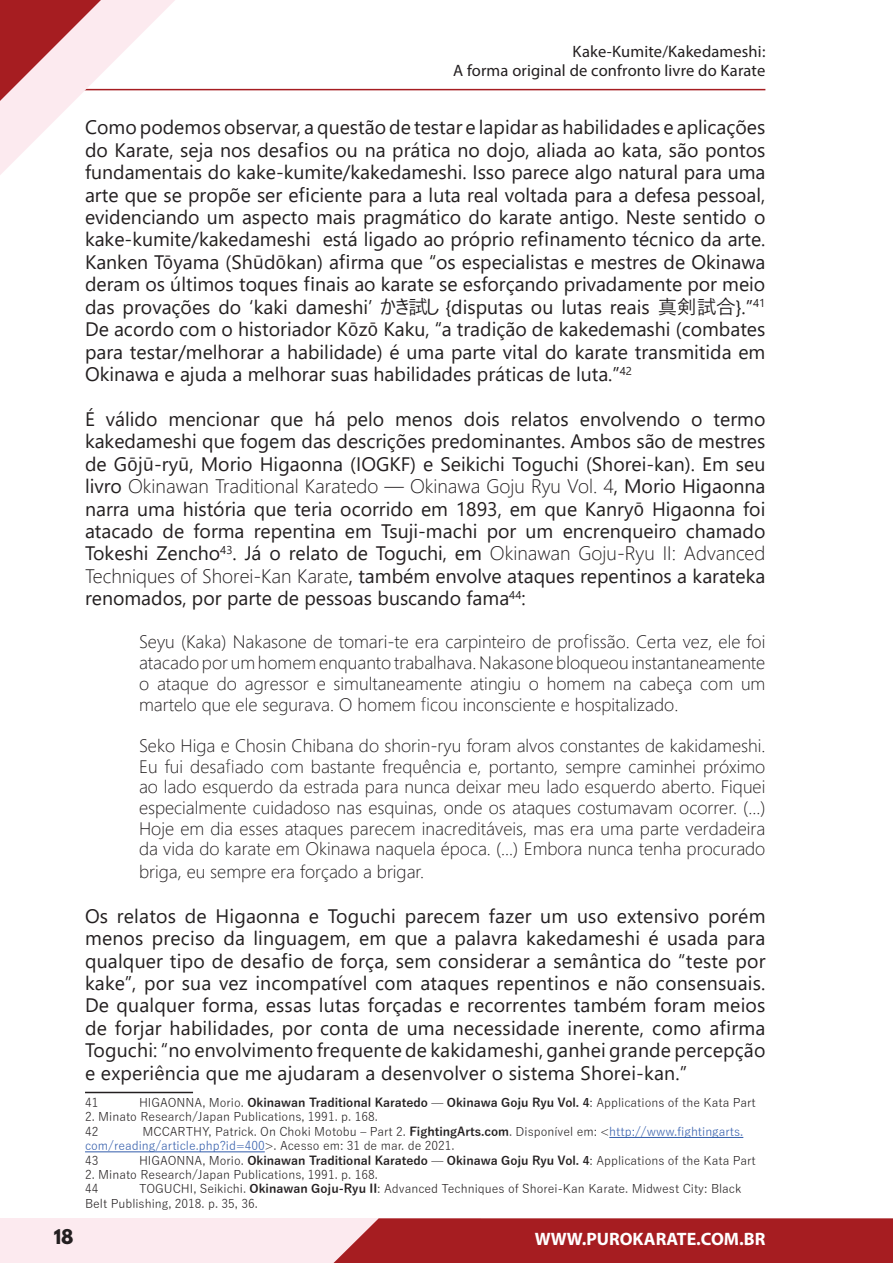
<style>
.page{position:relative;width:893px;height:1263px;background:#fff}
.page>*{position:absolute;margin:0;border:0;box-sizing:border-box;transform-origin:0 0}
.t1{font:19.5px/22.5px "Yu Gothic UI";color:#231f20;text-align:justify}
.t2{font:300 18px/20.7px "Yu Gothic UI";color:#231f20;text-align:justify}
.t3{font:700 18px "Myriad Pro";color:#fff}
.t4{font:700 18px "League Spartan";color:#231f20}
.t5{font:16.5px/19.8px "Myriad Pro";letter-spacing:.01em;color:#231f20;text-align:right}
.t6{font:12px/14.4px "Yu Gothic";color:#231f20}
.t7{font:700 12px "Yu Gothic";color:#231f20}
.s1{font-weight:300}
.s2{font-weight:400}
.s3{font-weight:700}
.s4{color:#325caa}
</style>
<div class="page">
<div style="left:0;top:1218px;width:480px;height:45px;background:#fceaef"></div>
<div style="left:333px;top:1218px;width:560px;height:45px;background:#a61d21"></div>
<hr style="left:75px;top:89px;width:690px;height:1px;background:#a61d21">
<svg style="left:0;top:0;width:185px;height:175px"></svg>
<hr style="left:85px;top:1092px;width:108px;height:1px;background:#231f20">
<hr style="left:609px;top:1137px;width:134px;height:1px;background:#325caa">
<hr style="left:85px;top:1151px;width:180px;height:1px;background:#325caa">
<p class="t5" style="left:453px;top:41px;width:314px">Kake-Kumite/Kakedameshi:<br>A forma original de confronto livre do Karate</p>
<p class="t1" style="left:85px;top:113px;width:682px">Como podemos observar, a questão de testar e lapidar as habilidades e aplicações do Karate, seja nos desafios ou na prática no dojo, aliada ao kata, são pontos fundamentais do kake-kumite/kakedameshi. Isso parece algo natural para uma arte que se propõe ser eficiente para a luta real voltada para a defesa pessoal, evidenciando um aspecto mais pragmático do karate antigo. Neste sentido o kake-kumite/kakedameshi está ligado ao próprio refinamento técnico da arte.<br>Kanken Tōyama (Shūdōkan) afirma que “os especialistas e mestres de Okinawa deram os últimos toques finais ao karate se esforçando privadamente por meio das provações do ‘kaki dameshi’ かき試し {disputas ou lutas reais 真剣試合}.”<sup>41<br></sup>De acordo com o historiador Kōzō Kaku, “a tradição de kakedemashi (combates para testar/melhorar a habilidade) é uma parte vital do karate transmitida em Okinawa e ajuda a melhorar suas habilidades práticas de luta.”<sup>42</sup></p>
<p class="t1" style="left:85px;top:405px;width:682px">É válido mencionar que há pelo menos dois relatos envolvendo o termo kakedameshi que fogem das descrições predominantes. Ambos são de mestres de Gōjū-ryū, Morio Higaonna (IOGKF) e Seikichi Toguchi (Shorei-kan). Em seu livro <span class="s1">Okinawan Traditional Karatedo — Okinawa Goju Ryu Vol. 4</span>, Morio Higaonna narra uma história que teria ocorrido em 1893, em que Kanryō Higaonna foi atacado de forma repentina em Tsuji-machi por um encrenqueiro chamado Tokeshi Zencho<sup>43</sup>. Já o relato de Toguchi, em <span class="s1">Okinawan Goju-Ryu II: Advanced Techniques of Shorei-Kan Karate</span>, também envolve ataques repentinos a karateka renomados, por parte de pessoas buscando fama<sup>44</sup>:</p>
<p class="t2" style="left:139px;top:629px;width:628px">Seyu (Kaka) Nakasone de tomari-te era carpinteiro de profissão. Certa vez, ele foi atacado por um homem enquanto trabalhava. Nakasone bloqueou instantaneamente o ataque do agressor e simultaneamente atingiu o homem na cabeça com um martelo que ele segurava. O homem ficou inconsciente e hospitalizado.</p>
<p class="t2" style="left:139px;top:733px;width:628px">Seko Higa e Chosin Chibana do shorin-ryu foram alvos constantes de kakidameshi.<br>Eu fui desafiado com bastante frequência e, portanto, sempre caminhei próximo ao lado esquerdo da estrada para nunca deixar meu lado esquerdo aberto. Fiquei especialmente cuidadoso nas esquinas, onde os ataques costumavam ocorrer. (...)<br>Hoje em dia esses ataques parecem inacreditáveis, mas era uma parte verdadeira da vida do karate em Okinawa naquela época. (...) Embora nunca tenha procurado</p>
<p class="t2" style="left:139px;top:858px;width:287px">briga, eu sempre era forçado a brigar.</p>
<p class="t1" style="left:85px;top:902px;width:682px">Os relatos de Higaonna e Toguchi parecem fazer um uso extensivo porém menos preciso da linguagem, em que a palavra kakedameshi é usada para qualquer tipo de desafio de força, sem considerar a semântica do “teste por kake”, por sua vez incompatível com ataques repentinos e não consensuais.<br>De qualquer forma, essas lutas forçadas e recorrentes também foram meios de forjar habilidades, por conta de uma necessidade inerente, como afirma Toguchi: “no envolvimento frequente de kakidameshi, ganhei grande percepção e experiência que me ajudaram a desenvolver o sistema Shorei-kan.”</p>
<p class="t6" style="left:85px;top:1094px;width:15px">41</p>
<p class="t7" style="left:139px;top:1096px;width:618px"><span class="s2">HIGAONNA, Morio.</span> Okinawan Traditional Karatedo — Okinawa Goju Ryu Vol. 4<span class="s2">: Applications of the Kata Part</span></p>
<p class="t6" style="left:85px;top:1108px;width:294px">2. Minato Research/Japan Publications, 1991. p. 168.<br>42</p>
<p class="t6" style="left:85px;top:1122px;width:660px;text-indent:57px">MCCARTHY, Patrick. On Choki Motobu – Part 2. <span class="s3">FightingArts.com</span>. Disponível em: &lt;<span class="s4">http://www.fightingarts. com/reading/article.php?id=400</span>&gt;. Acesso em: 31 de mar. de 2021.<br>43</p>
<p class="t7" style="left:139px;top:1153px;width:618px"><span class="s2">HIGAONNA, Morio.</span> Okinawan Traditional Karatedo — Okinawa Goju Ryu Vol. 4<span class="s2">: Applications of the Kata Part</span></p>
<p class="t6" style="left:85px;top:1166px;width:294px">2. Minato Research/Japan Publications, 1991. p. 168.<br>44</p>
<p class="t6" style="left:85px;top:1180px;width:658px;text-indent:54px">TOGUCHI, Seikichi. <span class="s3">Okinawan Goju-Ryu II</span>: Advanced Techniques of Shorei-Kan Karate. Midwest City: Black<br>Belt Publishing, 2018. p. 35, 36.</p>
<p class="t4" style="left:54px;top:1223px;width:21px">18</p>
<p class="t3" style="left:535px;top:1227px;width:232px">WWW.PUROKARATE.COM.BR</p>
</div>
